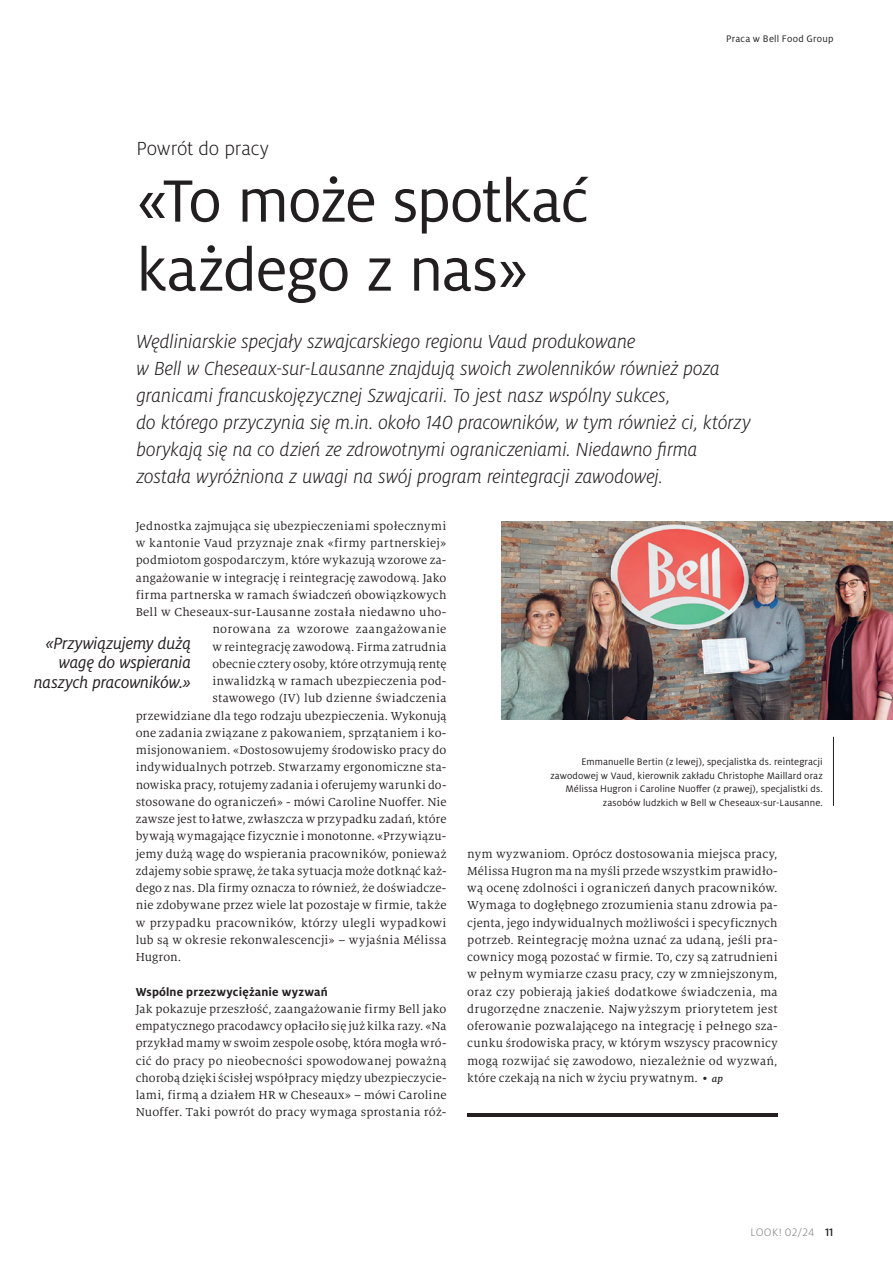
<style>
.page{position:relative;width:893px;height:1263px;background:#fff}
.page>*{position:absolute;margin:0;border:0;box-sizing:border-box;transform-origin:0 0}
.t1{font:66px/69px "Milo Pro";letter-spacing:-.02em;color:#231f20}
.t2{font:italic 300 21px/27px "Milo Pro";letter-spacing:-.01em;color:#231f20}
.t3{font:300 21px "Milo Pro";letter-spacing:-.005em;color:#231f20}
.t4{font:italic 18px/19.5px "Milo Pro";letter-spacing:-.015em;color:#231f20;text-align:right}
.t5{font:12.75px/17.2px "Milo Serif Pro";letter-spacing:.015em;color:#231f20;text-align:justify}
.t6{font:12.75px "Milo Serif Pro";letter-spacing:.04em;color:#231f20}
.t7{font:700 12.75px "Milo Pro";letter-spacing:.015em;color:#231f20}
.t8{font:300 12px "Milo Pro";letter-spacing:.005em;color:#808285}
.t9{font:10.5px/13.5px "Milo Pro";letter-spacing:.01em;color:#231f20;text-align:right}
.s1{font-weight:500;font-style:italic;font-size:10.5px}
.s2{font-weight:500;color:#231f20}
</style>
<div class="page">
<img style="left:502px;top:521px;width:391px;height:199px">
<hr style="left:467px;top:1113px;width:311px;height:3px;background:#231f20">
<hr style="left:833px;top:737px;width:1px;height:69px;background:#231f20">
<p class="t9" style="left:726px;top:32px;width:109px">Praca w Bell Food Group</p>
<h2 class="t3" style="left:136px;top:137px;width:134px">Powrót do pracy</h2>
<h1 class="t1" style="left:136px;top:167px;width:453px">«To może spotkać każdego z nas»</h1>
<p class="t2" style="left:136px;top:328px;width:616px">Wędliniarskie specjały szwajcarskiego regionu Vaud produkowane<br>w Bell w Cheseaux-sur-Lausanne znajdują swoich zwolenników również poza granicami francuskojęzycznej Szwajcarii. To jest nasz wspólny sukces,<br>do którego przyczynia się m.in. około 140 pracowników, w tym również ci, którzy borykają się na co dzień ze zdrowotnymi ograniczeniami. Niedawno firma została wyróżniona z uwagi na swój program reintegracji zawodowej.</p>
<p class="t5" style="left:136px;top:517px;width:312px">Jednostka zajmująca się ubezpieczeniami społecznymi</p>
<p class="t5" style="left:136px;top:534px;width:312px">w kantonie Vaud przyznaje znak «firmy partnerskiej»</p>
<p class="t5" style="left:136px;top:552px;width:312px">podmiotom gospodarczym, które wykazują wzorowe za-</p>
<p class="t5" style="left:136px;top:569px;width:312px">angażowanie w integrację i reintegrację zawodową. Jako</p>
<p class="t5" style="left:136px;top:586px;width:312px">firma partnerska w ramach świadczeń obowiązkowych</p>
<p class="t5" style="left:136px;top:603px;width:312px">Bell w Cheseaux-sur-Lausanne została niedawno uho-</p>
<p class="t6" style="left:212px;top:622px;width:236px">norowana za wzorowe zaangażowanie</p>
<p class="t5" style="left:212px;top:638px;width:236px">w reintegrację zawodową. Firma zatrudnia</p>
<p class="t5" style="left:212px;top:655px;width:236px">obecnie cztery osoby, które otrzymują rentę</p>
<p class="t5" style="left:212px;top:672px;width:236px">inwalidzką w ramach ubezpieczenia pod-</p>
<p class="t5" style="left:212px;top:690px;width:236px">stawowego (IV) lub dzienne świadczenia</p>
<p class="t5" style="left:136px;top:707px;width:312px">przewidziane dla tego rodzaju ubezpieczenia. Wykonują</p>
<p class="t5" style="left:136px;top:724px;width:312px">one zadania związane z pakowaniem, sprzątaniem i ko-</p>
<p class="t5" style="left:136px;top:741px;width:312px">misjonowaniem. «Dostosowujemy środowisko pracy do</p>
<p class="t5" style="left:136px;top:759px;width:312px">indywidualnych potrzeb. Stwarzamy ergonomiczne sta-</p>
<p class="t5" style="left:136px;top:776px;width:312px">nowiska pracy, rotujemy zadania i oferujemy warunki do-</p>
<p class="t5" style="left:136px;top:793px;width:312px">stosowane do ograniczeń» - mówi Caroline Nuoffer. Nie</p>
<p class="t5" style="left:136px;top:810px;width:312px">zawsze jest to łatwe, zwłaszcza w przypadku zadań, które</p>
<p class="t5" style="left:136px;top:828px;width:312px">bywają wymagające fizycznie i monotonne. «Przywiązu-</p>
<p class="t5" style="left:136px;top:845px;width:312px">jemy dużą wagę do wspierania pracowników, ponieważ</p>
<p class="t5" style="left:136px;top:862px;width:312px">zdajemy sobie sprawę, że taka sytuacja może dotknąć każ-</p>
<p class="t5" style="left:136px;top:879px;width:312px">dego z nas. Dla firmy oznacza to również, że doświadcze-</p>
<p class="t5" style="left:136px;top:897px;width:312px">nie zdobywane przez wiele lat pozostaje w firmie, także</p>
<p class="t5" style="left:136px;top:914px;width:312px">w przypadku pracowników, którzy ulegli wypadkowi</p>
<p class="t5" style="left:136px;top:931px;width:312px">lub są w okresie rekonwalescencji» – wyjaśnia Mélissa</p>
<p class="t5" style="left:136px;top:948px;width:47px">Hugron.</p>
<p class="t7" style="left:136px;top:984px;width:193px">Wspólne przezwyciężanie wyzwań</p>
<p class="t5" style="left:136px;top:1000px;width:312px">Jak pokazuje przeszłość, zaangażowanie firmy Bell jako empatycznego pracodawcy opłaciło się już kilka razy. «Na przykład mamy w swoim zespole osobę, która mogła wró&shy;cić do pracy po nieobecności spowodowanej poważną chorobą dzięki ścisłej współpracy między ubezpieczycie&shy;lami, firmą a działem HR w Cheseaux» – mówi Caroline Nuoffer. Taki powrót do pracy wymaga sprostania róż-</p>
<h3 class="t4" style="left:34px;top:633px;width:159px">«Przywiązujemy dużą wagę do wspierania naszych pracowników.»</h3>
<p class="t9" style="left:550px;top:755px;width:274px">Emmanuelle Bertin (z lewej), specjalistka ds. reintegracji zawodowej w Vaud, kierownik zakładu Christophe Maillard oraz Mélissa Hugron i Caroline Nuoffer (z prawej), specjalistki ds. zasobów ludzkich w Bell w Cheseaux-sur-Lausanne.</p>
<p class="t5" style="left:467px;top:845px;width:312px">nym wyzwaniom. Oprócz dostosowania miejsca pracy, Mélissa Hugron ma na myśli przede wszystkim prawidło&shy;wą ocenę zdolności i ograniczeń danych pracowników.<br>Wymaga to dogłębnego zrozumienia stanu zdrowia pa&shy;cjenta, jego indywidualnych możliwości i specyficznych potrzeb. Reintegrację można uznać za udaną, jeśli pra&shy;cownicy mogą pozostać w firmie. To, czy są zatrudnieni w pełnym wymiarze czasu pracy, czy w zmniejszonym, oraz czy pobierają jakieś dodatkowe świadczenia, ma drugorzędne znaczenie. Najwyższym priorytetem jest oferowanie pozwalającego na integrację i pełnego sza&shy;cunku środowiska pracy, w którym wszyscy pracownicy mogą rozwijać się zawodowo, niezależnie od wyzwań, które czekają na nich w życiu prywatnym. • <span class="s1">ap</span></p>
<p class="t8" style="left:751px;top:1226px;width:84px">LOOK! 02/24 <span class="s2">11</span></p>
</div>
